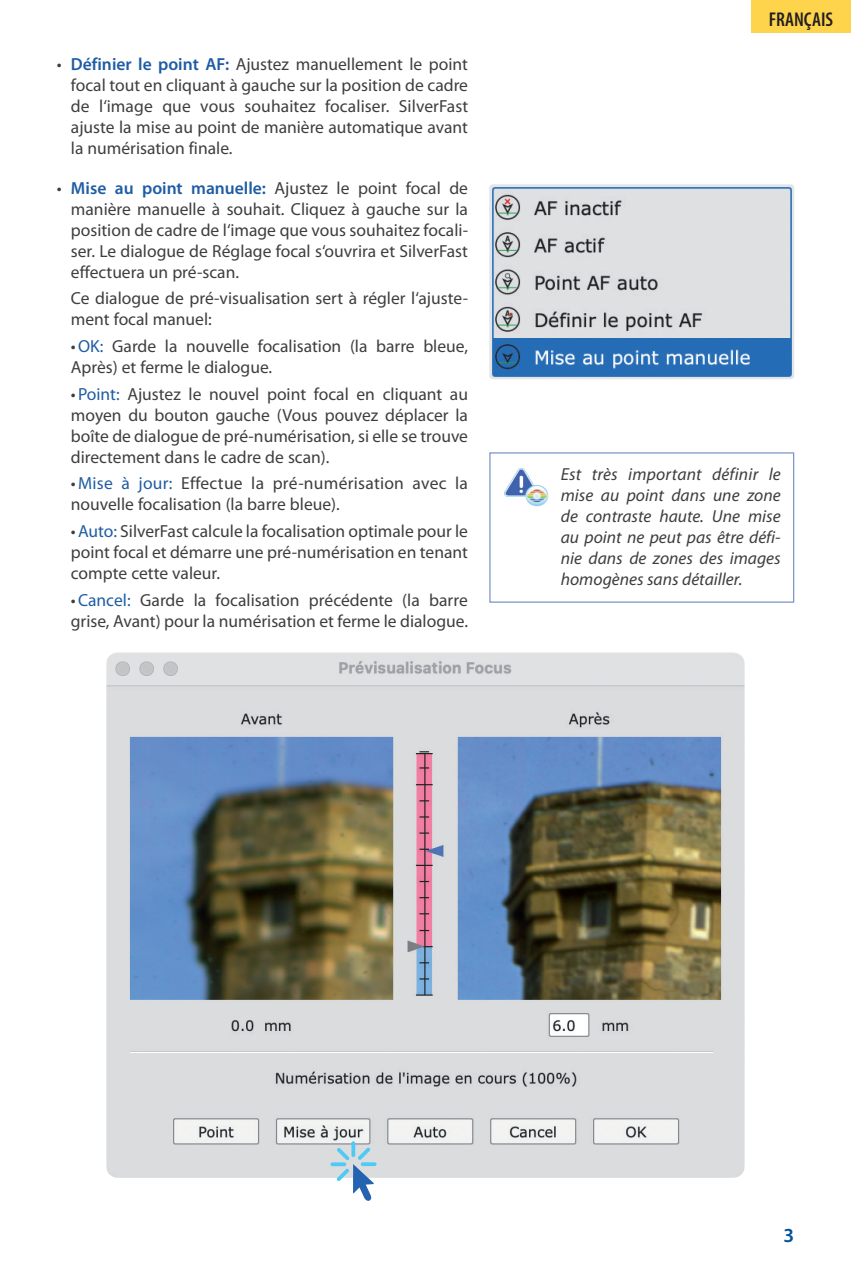
<style>
.page{position:relative;width:851px;height:1276px;background:#fff}
.page>*{position:absolute;margin:0;border:0;box-sizing:border-box;transform-origin:0 0}
.t1{font:600 condensed 20px "Myriad Pro";color:#231f20}
.t2{font:600 20px "Myriad Pro";color:#01519b}
.t3{font:17.5px/21px "Myriad Pro";color:#3e3e3f;text-align:justify}
.t4{font:italic 17.5px/21px "Myriad Pro";color:#3e3e3f;text-align:justify}
.s1{font-weight:600;color:#1f5ca3}
.s2{color:#1f5ca3}
</style>
<div class="page">
<div style="left:750px;top:0;width:100px;height:33px;background:#fed44d"></div>
<div style="left:489px;top:452px;width:305px;height:151px;border:1px solid #7e94c6"></div>
<img style="left:504px;top:468px;width:44px;height:39px">
<img style="left:489px;top:184px;width:305px;height:195px">
<img style="left:106px;top:652px;width:638px;height:525px">
<svg style="left:330px;top:1162px;width:16px;height:4px"></svg>
<svg style="left:351px;top:1141px;width:4px;height:16px"></svg>
<svg style="left:336px;top:1147px;width:38px;height:53px"></svg>
<p class="t3" style="left:71px;top:53px;width:399px;text-indent:-14px">• <span class="s1">Définier le point AF:</span> Ajustez manuellement le point focal tout en cliquant à gauche sur la position de cadre de l‘image que vous souhaitez focaliser. SilverFast ajuste la mise au point de manière automatique avant la numérisation finale.</p>
<p class="t3" style="left:71px;top:177px;width:398px;text-indent:-14px">• <span class="s1">Mise au point manuelle:</span> Ajustez le point focal de manière manuelle à souhait. Cliquez à gauche sur la position de cadre de l‘image que vous souhaitez focali&shy;ser. Le dialogue de Réglage focal s‘ouvrira et SilverFast effectuera un pré-scan.</p>
<p class="t3" style="left:71px;top:288px;width:398px">Ce dialogue de pré-visualisation sert à régler l‘ajuste&shy;ment focal manuel:</p>
<p class="t3" style="left:71px;top:335px;width:398px">•<span class="s2">OK:</span> Garde la nouvelle focalisation (la barre bleue,<br>Après) et ferme le dialogue.</p>
<p class="t3" style="left:71px;top:383px;width:398px">•<span class="s2">Point:</span> Ajustez le nouvel point focal en cliquant au moyen du bouton gauche (Vous pouvez déplacer la boîte de dialogue de pré-numérisation, si elle se trouve directement dans le cadre de scan).</p>
<p class="t3" style="left:71px;top:473px;width:398px">•<span class="s2">Mise à jour:</span> Effectue la pré-numérisation avec la nouvelle focalisation (la barre bleue).</p>
<p class="t3" style="left:71px;top:520px;width:398px">•<span class="s2">Auto:</span> SilverFast calcule la focalisation optimale pour le point focal et démarre une pré-numérisation en tenant compte cette valeur.</p>
<p class="t3" style="left:71px;top:589px;width:398px">•<span class="s2">Cancel:</span> Garde la focalisation précédente (la barre grise, Avant) pour la numérisation et ferme le dialogue.</p>
<p class="t1" style="left:768px;top:7px;width:66px">FRANÇAIS</p>
<p class="t4" style="left:560px;top:463px;width:221px">Est très important définir le mise au point dans une zone de contraste haute. Une mise au point ne peut pas être défi&shy;nie dans de zones des images homogènes sans détailler.</p>
<p class="t2" style="left:783px;top:1222px;width:12px">3</p>
</div>
